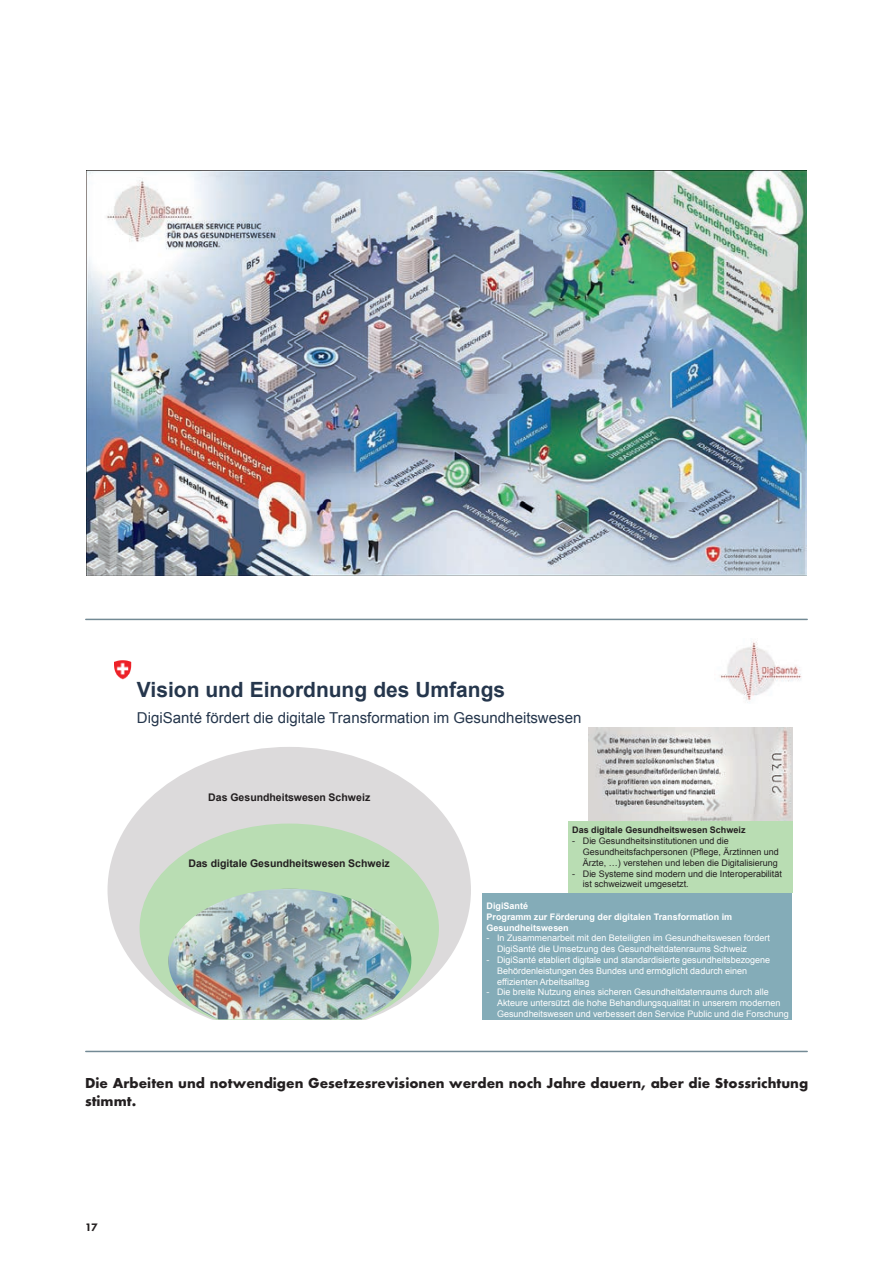
<style>
.page{position:relative;width:893px;height:1263px;background:#fff}
.page>*{position:absolute;margin:0;border:0;box-sizing:border-box;transform-origin:0 0}
.t1{font:700 21px "Arial";color:#25364c}
.t2{font:700 15px/18px "Futura PT";color:#231f20}
.t3{font:15px "Arial";color:#25364c}
.t4{font:13.5px "Arial";color:#fff}
.t5{font:800 11.25px "Futura PT";color:#231f20}
.t6{font:700 10.5px "Arial";color:#231f20}
.t7{font:9px/10.8px "Arial";color:#fff}
.t8{font:9px/10.8px "Arial";color:#231f20}
.t9{font:700 9px/10.8px "Arial";color:#fff}
.t10{font:700 9px "Arial";color:#231f20}
</style>
<div class="page">
<img style="left:86px;top:171px;width:720px;height:405px">
<img style="left:114px;top:661px;width:17px;height:19px">
<img style="left:720px;top:642px;width:82px;height:59px">
<img style="left:589px;top:727px;width:203px;height:94px">
<div style="left:568px;top:821px;width:224px;height:72px;background:#b9ddb3"></div>
<svg style="left:108px;top:747px;width:363px;height:224px;fill:#dcdadb"></svg>
<svg style="left:140px;top:823px;width:299px;height:174px;fill:#b9ddb3"></svg>
<img style="left:168px;top:889px;width:243px;height:130px">
<div style="left:482px;top:893px;width:310px;height:126px;background:#84acb8"></div>
<hr style="left:86px;top:619px;width:721px;height:1px;background:#738a95">
<hr style="left:86px;top:1051px;width:721px;height:1px;background:#738a95">
<h1 class="t1" style="left:137px;top:676px;width:370px">Vision und Einordnung des Umfangs</h1>
<h2 class="t3" style="left:137px;top:708px;width:446px">DigiSanté fördert die digitale Transformation im Gesundheitswesen</h2>
<p class="t6" style="left:208px;top:790px;width:163px">Das Gesundheitswesen Schweiz</p>
<p class="t6" style="left:189px;top:856px;width:203px">Das digitale Gesundheitswesen Schweiz</p>
<p class="t10" style="left:572px;top:824px;width:175px">Das digitale Gesundheitswesen Schweiz</p>
<p class="t8" style="left:583px;top:836px;width:197px;text-indent:-11px">- Die Gesundheitsinstitutionen und die<br>Gesundheitsfachpersonen (Pflege, Ärztinnen und<br>Ärzte, …) verstehen und leben die Digitalisierung</p>
<p class="t8" style="left:583px;top:868px;width:200px;text-indent:-11px">- Die Systeme sind modern und die Interoperabilität ist schweizweit umgesetzt.</p>
<p class="t9" style="left:486px;top:901px;width:247px">DigiSanté<br>Programm zur Förderung der digitalen Transformation im<br>Gesundheitswesen</p>
<p class="t7" style="left:497px;top:933px;width:274px;text-indent:-11px">- In Zusammenarbeit mit den Beteiligten im Gesundheitswesen fördert<br>DigiSanté die Umsetzung des Gesundheitdatenraums Schweiz</p>
<p class="t7" style="left:497px;top:954px;width:275px;text-indent:-11px">- DigiSanté etabliert digitale und standardisierte gesundheitsbezogene<br>Behördenleistungen des Bundes und ermöglicht dadurch einen effizienten Arbeitsalltag</p>
<p class="t7" style="left:497px;top:987px;width:293px;text-indent:-11px">- Die breite Nutzung eines sicheren Gesundheitdatenraums durch alle<br>Akteure untersützt die hohe Behandlungsqualität in unserem modernen<br>Gesundheitswesen und verbessert den Service Public und die Forschung</p>
<h3 class="t4" style="left:731px;top:1002px;width:34px">Autor</h3>
<h2 class="t2" style="left:85px;top:1074px;width:725px">Die Arbeiten und notwendigen Gesetzesrevisionen werden noch Jahre dauern, aber die Stossrichtung stimmt.</h2>
<p class="t5" style="left:85px;top:1220px;width:14px">17</p>
</div>
